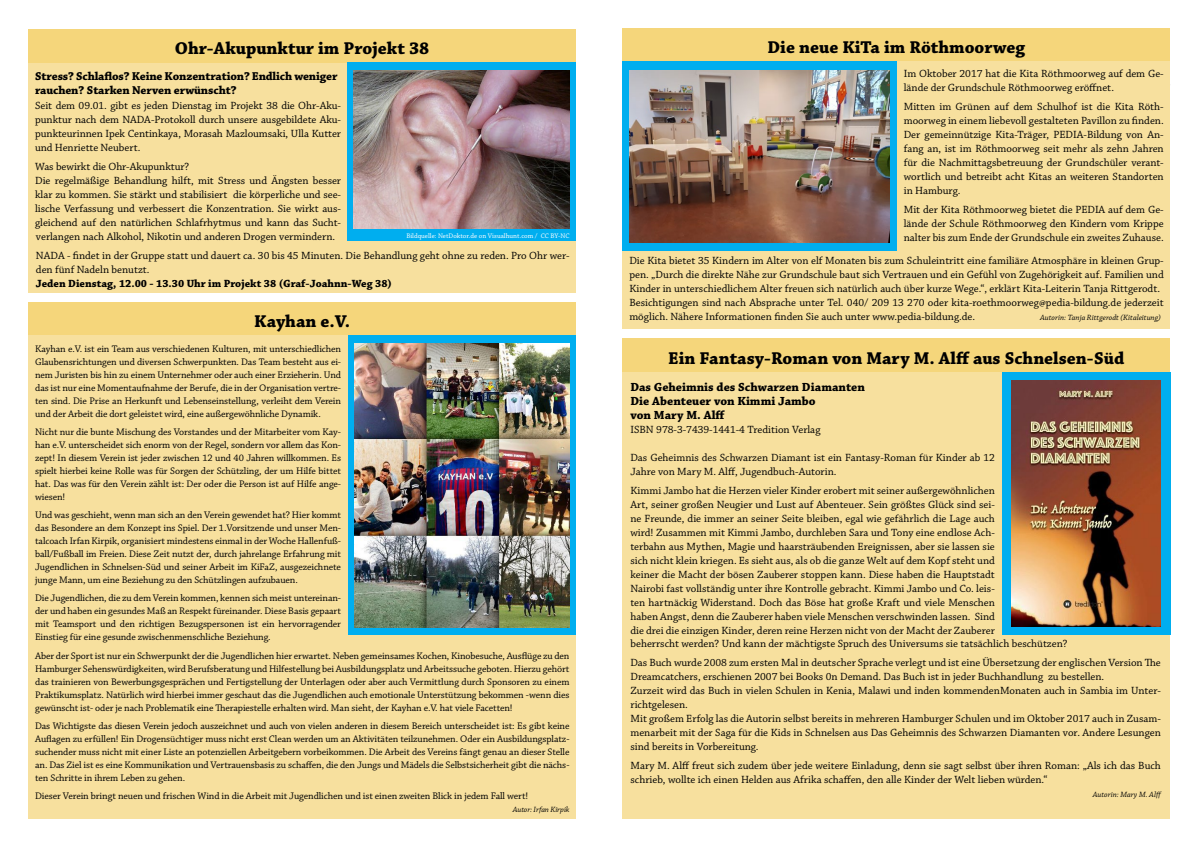
<style>
.page{position:relative;width:1197px;height:848px;background:#fff}
.page>*{position:absolute;margin:0;border:0;box-sizing:border-box;transform-origin:0 0}
.t1{font:700 18px "Chaparral Pro";color:#000}
.t2{font:700 12.4px/14px "Chaparral Pro";color:#000}
.t3{font:700 12px/14px "Chaparral Pro";letter-spacing:-.01em;color:#000}
.t4{font:11px/14px "Chaparral Pro";color:#000}
.t5{font:700 11px "Chaparral Pro";color:#000}
.t6{font:10px/13px "Chaparral Pro";letter-spacing:-.01em;color:#000;text-align:justify}
.t7{font:italic 8px "Chaparral Pro";color:#000}
.t8{font:7px "Chaparral Pro";color:#fff}
</style>
<div class="page">
<div style="left:622px;top:28px;width:547px;height:34px;background:#f5d67b"></div>
<div style="left:28px;top:302px;width:547px;height:33px;background:#f5d67b"></div>
<div style="left:622px;top:62px;width:547px;height:267px;background:#f7e09e"></div>
<div style="left:28px;top:335px;width:547px;height:484px;background:#f7e09e"></div>
<div style="left:622px;top:62px;width:274px;height:189px;background:#00aeef"></div>
<div style="left:348px;top:335px;width:227px;height:300px;background:#00aeef"></div>
<img style="left:629px;top:70px;width:260px;height:173px">
<img style="left:354px;top:343px;width:215px;height:284px">
<div style="left:622px;top:338px;width:547px;height:34px;background:#f5d67b"></div>
<div style="left:622px;top:372px;width:547px;height:447px;background:#f7e09e"></div>
<div style="left:1001px;top:372px;width:168px;height:263px;background:#00aeef"></div>
<img style="left:1011px;top:381px;width:149px;height:245px">
<div style="left:28px;top:62px;width:547px;height:231px;background:#f7e09e"></div>
<div style="left:28px;top:29px;width:547px;height:33px;background:#f5d67b"></div>
<div style="left:347px;top:62px;width:228px;height:178px;background:#00aeef"></div>
<img style="left:354px;top:70px;width:215px;height:158px">
<h1 class="t1" style="left:175px;top:38px;width:256px">Ohr-Akupunktur im Projekt 38</h1>
<p class="t3" style="left:35px;top:70px;width:304px">Stress? Schlaflos? Keine Konzentration? Endlich weniger rauchen? Starken Nerven erwünscht?</p>
<p class="t4" style="left:35px;top:99px;width:307px;text-align:justify">Seit dem 09.01. gibt es jeden Dienstag im Projekt 38 die Ohr-Aku&shy;punktur nach dem NADA-Protokoll durch unsere ausgebildete Aku&shy;punkteurinnen Ipek Centinkaya, Morasah Mazloumsaki, Ulla Kutter und Henriette Neubert.</p>
<p class="t4" style="left:35px;top:160px;width:307px">Was bewirkt die Ohr-Akupunktur?<br>Die regelmäßige Behandlung hilft, mit Stress und Ängsten besser klar zu kommen. Sie stärkt und stabilisiert die körperliche und see&shy;lische Verfassung und verbessert die Konzentration. Sie wirkt aus&shy;gleichend auf den natürlichen Schlafrhytmus und kann das Sucht-</p>
<p class="t4" style="left:36px;top:227px;width:535px;line-height:19px">verlangen nach Alkohol, Nikotin und anderen Drogen vermindern.<br>NADA - findet in der Gruppe statt und dauert ca. 30 bis 45 Minuten. Die Behandlung geht ohne zu reden. Pro Ohr wer-</p>
<p class="t4" style="left:36px;top:263px;width:115px">den fünf Nadeln benutzt.</p>
<p class="t5" style="left:36px;top:277px;width:357px">Jeden Dienstag, 12.00 - 13.30 Uhr im Projekt 38 (Graf-Joahnn-Weg 38)</p>
<p class="t8" style="left:406px;top:231px;width:165px">Bildquelle: NetDoktor.de on Visualhunt.com / CC BY-NC</p>
<h1 class="t1" style="left:254px;top:311px;width:97px">Kayhan e.V.</h1>
<p class="t6" style="left:35px;top:343px;width:307px">Kayhan e.V. ist ein Team aus verschiedenen Kulturen, mit unterschiedlichen Glaubensrichtungen und diversen Schwerpunkten. Das Team besteht aus ei&shy;nem Juristen bis hin zu einem Unternehmer oder auch einer Erzieherin. Und das ist nur eine Momentaufnahme der Berufe, die in der Organisation vertre&shy;ten sind. Die Prise an Herkunft und Lebenseinstellung, verleiht dem Verein und der Arbeit die dort geleistet wird, eine außergewöhnliche Dynamik.</p>
<p class="t6" style="left:35px;top:426px;width:307px">Nicht nur die bunte Mischung des Vorstandes und der Mitarbeiter vom Kay&shy;han e.V. unterscheidet sich enorm von der Regel, sondern vor allem das Kon&shy;zept! In diesem Verein ist jeder zwischen 12 und 40 Jahren willkommen. Es spielt hierbei keine Rolle was für Sorgen der Schützling, der um Hilfe bittet hat. Das was für den Verein zählt ist: Der oder die Person ist auf Hilfe ange&shy;wiesen!</p>
<p class="t6" style="left:35px;top:509px;width:307px">Und was geschieht, wenn man sich an den Verein gewendet hat? Hier kommt das Besondere an dem Konzept ins Spiel. Der 1.Vorsitzende und unser Men&shy;talcoach Irfan Kirpik, organisiert mindestens einmal in der Woche Hallenfuß&shy;ball/Fußball im Freien. Diese Zeit nutzt der, durch jahrelange Erfahrung mit Jugendlichen in Schnelsen-Süd und seiner Arbeit im KiFaZ, ausgezeichnete junge Mann, um eine Beziehung zu den Schützlingen aufzubauen.</p>
<p class="t6" style="left:35px;top:592px;width:307px">Die Jugendlichen, die zu dem Verein kommen, kennen sich meist untereinan&shy;der und haben ein gesundes Maß an Respekt füreinander. Diese Basis gepaart mit Teamsport und den richtigen Bezugspersonen ist ein hervorragender Einstieg für eine gesunde zwischenmenschliche Beziehung.</p>
<p class="t6" style="left:35px;top:649px;width:536px">Aber der Sport ist nur ein Schwerpunkt der die Jugendlichen hier erwartet. Neben gemeinsames Kochen, Kinobesuche, Ausflüge zu den Hamburger Sehenswürdigkeiten, wird Berufsberatung und Hilfestellung bei Ausbildungsplatz und Arbeitssuche geboten. Hierzu gehört das trainieren von Bewerbungsgesprächen und Fertigstellung der Unterlagen oder aber auch Vermittlung durch Sponsoren zu einem Praktikumsplatz. Natürlich wird hierbei immer geschaut das die Jugendlichen auch emotionale Unterstützung bekommen -wenn dies gewünscht ist- oder je nach Problematik eine Therapiestelle erhalten wird. Man sieht, der Kayhan e.V. hat viele Facetten!</p>
<p class="t6" style="left:35px;top:719px;width:536px">Das Wichtigste das diesen Verein jedoch auszeichnet und auch von vielen anderen in diesem Bereich unterscheidet ist: Es gibt keine Auflagen zu erfüllen! Ein Drogensüchtiger muss nicht erst Clean werden um an Aktivitäten teilzunehmen. Oder ein Ausbildungsplatz&shy;suchender muss nicht mit einer Liste an potenziellen Arbeitgebern vorbeikommen. Die Arbeit des Vereins fängt genau an dieser Stelle an. Das Ziel ist es eine Kommunikation und Vertrauensbasis zu schaffen, die den Jungs und Mädels die Selbstsicherheit gibt die nächs&shy;ten Schritte in ihrem Leben zu gehen.</p>
<p class="t6" style="left:35px;top:789px;width:494px">Dieser Verein bringt neuen und frischen Wind in die Arbeit mit Jugendlichen und ist einen zweiten Blick in jedem Fall wert!</p>
<p class="t7" style="left:512px;top:805px;width:58px">Autor: Irfan Kirpik</p>
<h1 class="t1" style="left:767px;top:37px;width:259px">Die neue KiTa im Röthmoorweg</h1>
<p class="t4" style="left:903px;top:67px;width:261px">Im Oktober 2017 hat die Kita Röthmoorweg auf dem Ge&shy;lände der Grundschule Röthmoorweg eröffnet.</p>
<p class="t4" style="left:903px;top:100px;width:261px;text-align:justify">Mitten im Grünen auf dem Schulhof ist die Kita Röth&shy;moorweg in einem liebevoll gestalteten Pavillon zu finden.<br>Der gemeinnützige Kita-Träger, PEDIA-Bildung von An&shy;fang an, ist im Röthmoorweg seit mehr als zehn Jahren für die Nachmittagsbetreuung der Grundschüler verant&shy;wortlich und betreibt acht Kitas an weiteren Standorten in Hamburg.</p>
<p class="t4" style="left:903px;top:203px;width:261px;text-align:justify">Mit der Kita Röthmoorweg bietet die PEDIA auf dem Ge&shy;lände der Schule Röthmoorweg den Kindern vom Krippe nalter bis zum Ende der Grundschule ein zweites Zuhause.</p>
<p class="t4" style="left:629px;top:254px;width:536px">Die Kita bietet 35 Kindern im Alter von elf Monaten bis zum Schuleintritt eine familiäre Atmosphäre in kleinen Grup&shy;pen. „Durch die direkte Nähe zur Grundschule baut sich Vertrauen und ein Gefühl von Zugehörigkeit auf. Familien und Kinder in unterschiedlichem Alter freuen sich natürlich auch über kurze Wege.“, erklärt Kita-Leiterin Tanja Rittgerodt.<br>Besichtigungen sind nach Absprache unter Tel. 040/ 209 13 270 oder kita-roethmoorweg@pedia-bildung.de jederzeit möglich. Nähere Informationen finden Sie auch unter www.pedia-bildung.de.</p>
<p class="t7" style="left:1039px;top:313px;width:122px">Autorin: Tanja Rittgerodt (Kitaleitung)</p>
<h1 class="t1" style="left:668px;top:347px;width:457px">Ein Fantasy-Roman von Mary M. Alff aus Schnelsen-Süd</h1>
<p class="t2" style="left:630px;top:380px;width:236px">Das Geheimnis des Schwarzen Diamanten<br>Die Abenteuer von Kimmi Jambo<br>von Mary M. Alff</p>
<p class="t4" style="left:630px;top:422px;width:191px">ISBN 978-3-7439-1441-4 Tredition Verlag</p>
<p class="t4" style="left:630px;top:450px;width:366px">Das Geheimnis des Schwarzen Diamant ist ein Fantasy-Roman für Kinder ab 12<br>Jahre von Mary M. Alff, Jugendbuch-Autorin.</p>
<p class="t4" style="left:630px;top:483px;width:366px;text-align:justify">Kimmi Jambo hat die Herzen vieler Kinder erobert mit seiner außergewöhnlichen Art, seiner großen Neugier und Lust auf Abenteuer. Sein größtes Glück sind sei&shy;ne Freunde, die immer an seiner Seite bleiben, egal wie gefährlich die Lage auch wird! Zusammen mit Kimmi Jambo, durchleben Sara und Tony eine endlose Ach&shy;terbahn aus Mythen, Magie und haarsträubenden Ereignissen, aber sie lassen sie sich nicht klein kriegen. Es sieht aus, als ob die ganze Welt auf dem Kopf steht und keiner die Macht der bösen Zauberer stoppen kann. Diese haben die Hauptstadt Nairobi fast vollständig unter ihre Kontrolle gebracht. Kimmi Jambo und Co. leis&shy;ten hartnäckig Widerstand. Doch das Böse hat große Kraft und viele Menschen haben Angst, denn die Zauberer haben viele Menschen verschwinden lassen. Sind die drei die einzigen Kinder, deren reine Herzen nicht von der Macht der Zauberer</p>
<p class="t4" style="left:630px;top:634px;width:532px;line-height:19px">beherrscht werden? Und kann der mächtigste Spruch des Universums sie tatsächlich beschützen?<br>Das Buch wurde 2008 zum ersten Mal in deutscher Sprache verlegt und ist eine Übersetzung der englischen Version The</p>
<p class="t4" style="left:630px;top:670px;width:532px">Dreamcatchers, erschienen 2007 bei Books 0n Demand. Das Buch ist in jeder Buchhandlung zu bestellen.<br>Zurzeit wird das Buch in vielen Schulen in Kenia, Malawi und inden kommendenMonaten auch in Sambia im Unter&shy;richtgelesen.<br>Mit großem Erfolg las die Autorin selbst bereits in mehreren Hamburger Schulen und im Oktober 2017 auch in Zusam&shy;menarbeit mit der Saga für die Kids in Schnelsen aus Das Geheimnis des Schwarzen Diamanten vor. Andere Lesungen sind bereits in Vorbereitung.</p>
<p class="t4" style="left:630px;top:759px;width:532px">Mary M. Alff freut sich zudem über jede weitere Einladung, denn sie sagt selbst über ihren Roman: „Als ich das Buch schrieb, wollte ich einen Helden aus Afrika schaffen, den alle Kinder der Welt lieben würden.“</p>
<p class="t7" style="left:1092px;top:790px;width:70px">Autorin: Mary M. Alff</p>
</div>
